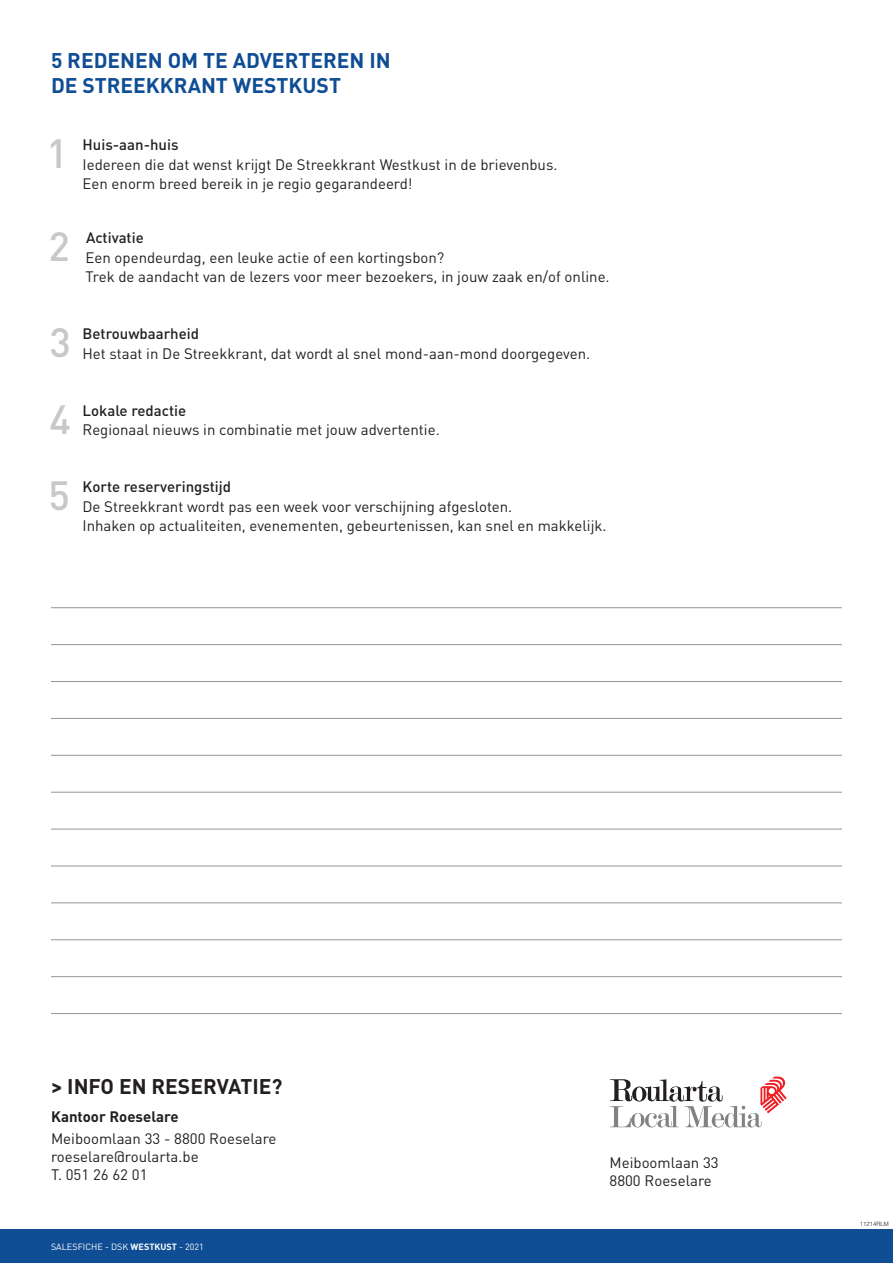
<style>
.page{position:relative;width:893px;height:1263px;background:#fff}
.page>*{position:absolute;margin:0;border:0;box-sizing:border-box;transform-origin:0 0}
.t1{font:500 40.35px "DIN";color:#c7c8ca}
.t2{font:700 21px/25.2px "DIN";color:#0f4d94}
.t3{font:700 21px "DIN";color:#231f20}
.t4{font:15px/19.5px "DIN";color:#231f20}
.t5{font:500 15px "DIN";color:#231f20}
.t6{font:700 15px "DIN";color:#231f20}
.t7{font:9px "DIN";color:#fff}
.t8{font:300 6px "Helvetica";color:#231f20}
.s1{font-weight:700}
</style>
<div class="page">
<div style="left:0;top:1229px;width:893px;height:34px;background:#0f4d94"></div>
<svg style="left:610px;top:1076px;width:177px;height:51px"></svg>
<hr style="left:51px;top:902px;width:791px;height:1px;background:#939598">
<hr style="left:51px;top:939px;width:791px;height:1px;background:#939598">
<hr style="left:51px;top:976px;width:791px;height:1px;background:#939598">
<hr style="left:51px;top:1013px;width:791px;height:1px;background:#939598">
<hr style="left:51px;top:755px;width:791px;height:1px;background:#939598">
<hr style="left:51px;top:792px;width:791px;height:1px;background:#939598">
<hr style="left:51px;top:829px;width:791px;height:1px;background:#939598">
<hr style="left:51px;top:866px;width:791px;height:1px;background:#939598">
<hr style="left:51px;top:644px;width:791px;height:1px;background:#939598">
<hr style="left:51px;top:607px;width:791px;height:1px;background:#939598">
<hr style="left:51px;top:681px;width:791px;height:1px;background:#939598">
<hr style="left:51px;top:718px;width:791px;height:1px;background:#939598">
<h2 class="t2" style="left:51px;top:47px;width:341px">5 REDENEN OM TE ADVERTEREN IN<br>DE STREEKKRANT WESTKUST</h2>
<h1 class="t1" style="left:46px;top:127px;width:23px">1</h1>
<p class="t5" style="left:83px;top:135px;width:97px">Huis-aan-huis</p>
<p class="t4" style="left:83px;top:155px;width:476px">Iedereen die dat wenst krijgt De Streekkrant Westkust in de brievenbus.<br>Een enorm breed bereik in je regio gegarandeerd!</p>
<h1 class="t1" style="left:48px;top:220px;width:23px">2</h1>
<p class="t5" style="left:86px;top:228px;width:59px">Activatie</p>
<p class="t4" style="left:86px;top:248px;width:526px">Een opendeurdag, een leuke actie of een kortingsbon?<br>Trek de aandacht van de lezers voor meer bezoekers, in jouw zaak en/of online.</p>
<h1 class="t1" style="left:49px;top:316px;width:23px">3</h1>
<p class="t5" style="left:83px;top:324px;width:118px">Betrouwbaarheid</p>
<p class="t4" style="left:83px;top:344px;width:509px">Het staat in De Streekkrant, dat wordt al snel mond-aan-mond doorgegeven.</p>
<h1 class="t1" style="left:50px;top:392px;width:23px">4</h1>
<p class="t5" style="left:83px;top:400px;width:105px">Lokale redactie</p>
<p class="t4" style="left:83px;top:420px;width:359px">Regionaal nieuws in combinatie met jouw advertentie.</p>
<h1 class="t1" style="left:48px;top:469px;width:23px">5</h1>
<p class="t5" style="left:83px;top:477px;width:150px">Korte reserveringstijd</p>
<p class="t4" style="left:83px;top:497px;width:526px">De Streekkrant wordt pas een week voor verschijning afgesloten.<br>Inhaken op actualiteiten, evenementen, gebeurtenissen, kan snel en makkelijk.</p>
<h2 class="t3" style="left:51px;top:1072px;width:233px">&gt; INFO EN RESERVATIE?</h2>
<p class="t6" style="left:51px;top:1106px;width:129px">Kantoor Roeselare</p>
<p class="t4" style="left:51px;top:1130px;width:227px;line-height:18px">Meiboomlaan 33 - 8800 Roeselare roeselare@roularta.be<br>T. 051 26 62 01</p>
<p class="t7" style="left:51px;top:1241px;width:154px">SALESFICHE - DSK <span class="s1">WESTKUST</span> - 2021</p>
<p class="t4" style="left:609px;top:1154px;width:111px;line-height:18px">Meiboomlaan 33<br>8800 Roeselare</p>
<p class="t8" style="left:860px;top:1220px;width:31px">11214RLM</p>
</div>
